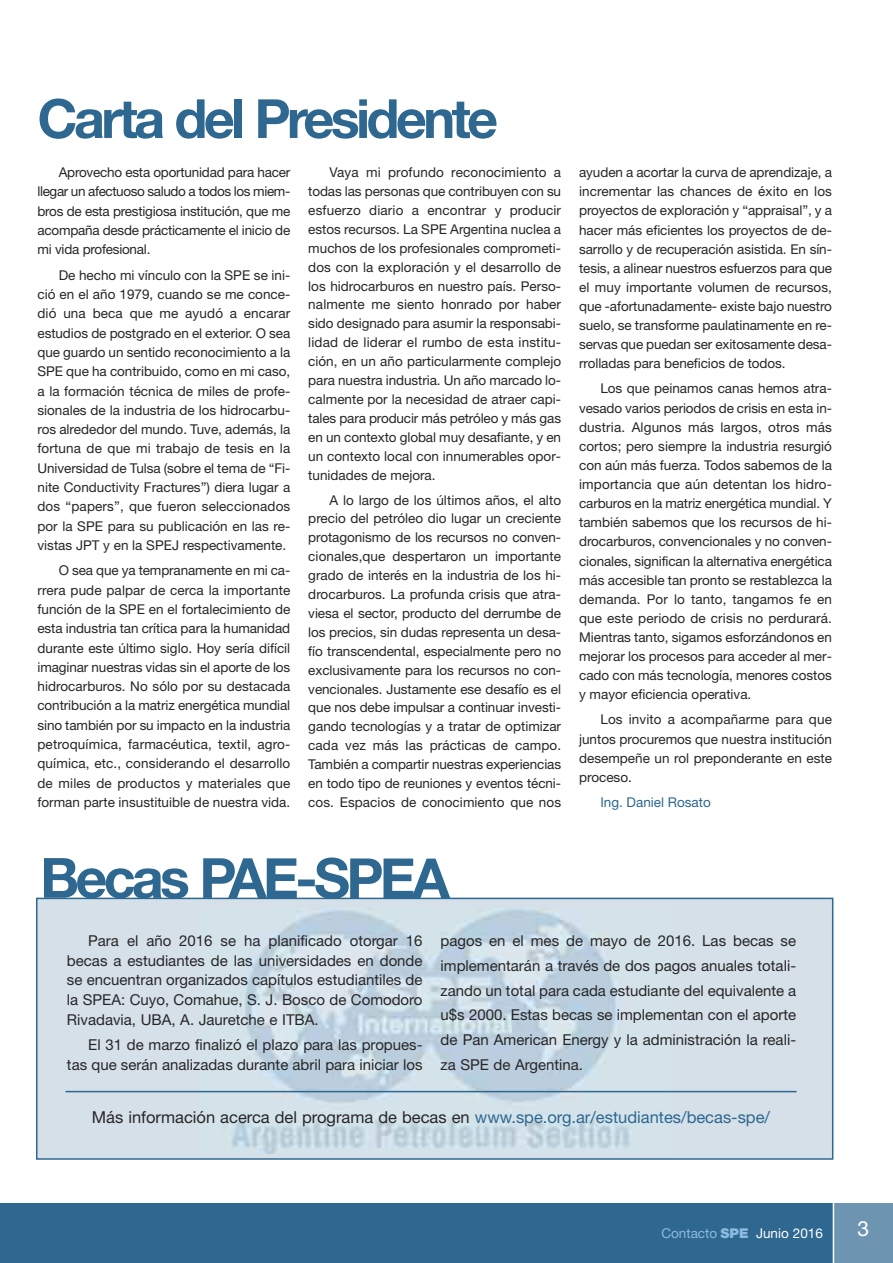
<style>
.page{position:relative;width:893px;height:1263px;background:#fff}
.page>*{position:absolute;margin:0;border:0;box-sizing:border-box;transform-origin:0 0}
.t1{font:700 55.5px "Helvetica Neue";letter-spacing:-.07em;color:#2e678f}
.t2{font:700 54px "Helvetica Neue";color:#2e678f}
.t3{font:21px "Helvetica Neue LT Std";color:#fff}
.t4{font:16.5px "Helvetica Neue LT Std";color:#272627}
.t5{font:15px/19.6px "Helvetica Neue LT Std";color:#272627;text-align:justify}
.t6{font:13.5px/18.9px "Helvetica Neue LT Std";color:#272627;text-align:justify}
.t7{font:13.5px "Helvetica Neue LT Std";color:#fff}
.t8{font:13.5px "Helvetica Neue LT Std";color:#2e678f}
.s1{color:#2e678f}
.s2{color:#8cbbe1}
.s3{font-weight:900;color:#8cbbe1}
</style>
<div class="page">
<div style="left:0;top:1203px;width:833px;height:60px;background:#2e678f"></div>
<div style="left:833px;top:1203px;width:60px;height:60px;background:#6d94b1"></div>
<hr style="left:833px;top:1203px;width:1px;height:60px;background:#fff">
<div style="left:38px;top:899px;width:794px;height:259px;background:#d5e0e9"></div>
<div style="left:36px;top:898px;width:797px;height:262px;border:2px solid #2e678f"></div>
<img style="left:199px;top:909px;width:471px;height:244px">
<hr style="left:65px;top:1091px;width:731px;height:1px;background:#2e678f">
<h2 class="t2" style="left:38px;top:85px;width:462px">Carta del Presidente</h2>
<p class="t6" style="left:37px;top:164px;width:254px;line-height:19.4px;text-indent:21px">Aprovecho esta oportunidad para hacer llegar un afectuoso saludo a todos los miem&shy;bros de esta prestigiosa institución, que me acompaña desde prácticamente el inicio de mi vida profesional.</p>
<p class="t6" style="left:37px;top:266px;width:254px;line-height:19.4px;text-indent:21px">De hecho mi vínculo con la SPE se ini&shy;ció en el año 1979, cuando se me conce&shy;dió una beca que me ayudó a encarar estudios de postgrado en el exterior. O sea que guardo un sentido reconocimiento a la SPE que ha contribuido, como en mi caso, a la formación técnica de miles de profe&shy;sionales de la industria de los hidrocarbu&shy;ros alrededor del mundo. Tuve, además, la fortuna de que mi trabajo de tesis en la Universidad de Tulsa (sobre el tema de “Fi&shy;nite Conductivity Fractures”) diera lugar a dos “papers”, que fueron seleccionados por la SPE para su publicación en las re&shy;vistas JPT y en la SPEJ respectivamente.</p>
<p class="t6" style="left:38px;top:562px;width:254px;line-height:19.4px;text-indent:21px">O sea que ya tempranamente en mi ca&shy;rrera pude palpar de cerca la importante función de la SPE en el fortalecimiento de esta industria tan crítica para la humanidad durante este último siglo. Hoy sería difícil imaginar nuestras vidas sin el aporte de los hidrocarburos. No sólo por su destacada contribución a la matriz energética mundial sino también por su impacto en la industria petroquímica, farmacéutica, textil, agro&shy;química, etc., considerando el desarrollo de miles de productos y materiales que forman parte insustituible de nuestra vida.</p>
<p class="t6" style="left:308px;top:164px;width:254px;text-indent:21px">Vaya mi profundo reconocimiento a todas las personas que contribuyen con su esfuerzo diario a encontrar y producir estos recursos. La SPE Argentina nuclea a muchos de los profesionales comprometi&shy;dos con la exploración y el desarrollo de los hidrocarburos en nuestro país. Perso&shy;nalmente me siento honrado por haber sido designado para asumir la responsabi&shy;lidad de liderar el rumbo de esta institu&shy;ción, en un año particularmente complejo para nuestra industria. Un año marcado lo&shy;calmente por la necesidad de atraer capi&shy;tales para producir más petróleo y más gas en un contexto global muy desafiante, y en un contexto local con innumerables opor&shy;tunidades de mejora.</p>
<p class="t6" style="left:308px;top:492px;width:254px;text-indent:21px">A lo largo de los últimos años, el alto precio del petróleo dio lugar un creciente protagonismo de los recursos no conven&shy;cionales,que despertaron un importante grado de interés en la industria de los hi&shy;drocarburos. La profunda crisis que atra&shy;viesa el sector, producto del derrumbe de los precios, sin dudas representa un desa&shy;fío transcendental, especialmente pero no exclusivamente para los recursos no con&shy;vencionales. Justamente ese desafío es el que nos debe impulsar a continuar investi&shy;gando tecnologías y a tratar de optimizar cada vez más las prácticas de campo.<br>También a compartir nuestras experiencias en todo tipo de reuniones y eventos técni&shy;cos. Espacios de conocimiento que nos</p>
<p class="t6" style="left:579px;top:164px;width:254px">ayuden a acortar la curva de aprendizaje, a incrementar las chances de éxito en los proyectos de exploración y “appraisal”, y a hacer más eficientes los proyectos de de&shy;sarrollo y de recuperación asistida. En sín&shy;tesis, a alinear nuestros esfuerzos para que el muy importante volumen de recursos, que -afortunadamente- existe bajo nuestro suelo, se transforme paulatinamente en re&shy;servas que puedan ser exitosamente desa&shy;rrolladas para beneficios de todos.</p>
<p class="t6" style="left:579px;top:380px;width:254px;text-indent:21px">Los que peinamos canas hemos atra&shy;vesado varios periodos de crisis en esta in&shy;dustria. Algunos más largos, otros más cortos; pero siempre la industria resurgió con aún más fuerza. Todos sabemos de la importancia que aún detentan los hidro&shy;carburos en la matriz energética mundial. Y también sabemos que los recursos de hi&shy;drocarburos, convencionales y no conven&shy;cionales, significan la alternativa energética más accesible tan pronto se restablezca la demanda. Por lo tanto, tangamos fe en que este periodo de crisis no perdurará.<br>Mientras tanto, sigamos esforzándonos en mejorar los procesos para acceder al mer&shy;cado con más tecnología, menores costos y mayor eficiencia operativa.</p>
<p class="t6" style="left:579px;top:711px;width:254px;text-indent:21px">Los invito a acompañarme para que juntos procuremos que nuestra institución desempeñe un rol preponderante en este proceso.</p>
<p class="t8" style="left:600px;top:797px;width:112px">Ing. Daniel Rosato</p>
<h1 class="t1" style="left:40px;top:844px;width:411px">Becas Pae-SPea</h1>
<p class="t5" style="left:67px;top:932px;width:357px;text-indent:21px">Para el año 2016 se ha planificado otorgar 16 becas a estudiantes de las universidades en donde se encuentran organizados capítulos estudiantiles de la SPEA: Cuyo, Comahue, S. J. Bosco de Comodoro Rivadavia, UBA, A. Jauretche e ITBA.</p>
<p class="t5" style="left:67px;top:1036px;width:357px;text-align:right">El 31 de marzo finalizó el plazo para las propues&shy;tas que serán analizadas durante abril para iniciar los</p>
<p class="t5" style="left:441px;top:930px;width:357px;line-height:24.8px">pagos en el mes de mayo de 2016. Las becas se implementarán a través de dos pagos anuales totali&shy;zando un total para cada estudiante del equivalente a u$s 2000. Estas becas se implementan con el aporte de Pan American Energy y la administración la reali&shy;za SPE de Argentina.</p>
<p class="t4" style="left:92px;top:1111px;width:680px">Más información acerca del programa de becas en <span class="s1">www.spe.org.ar/estudiantes/becas-spe/</span></p>
<p class="t7" style="left:661px;top:1229px;width:163px"><span class="s2">Contacto</span> <span class="s3">SPE</span> Junio 2016</p>
<h3 class="t3" style="left:857px;top:1221px;width:13px">3</h3>
</div>
